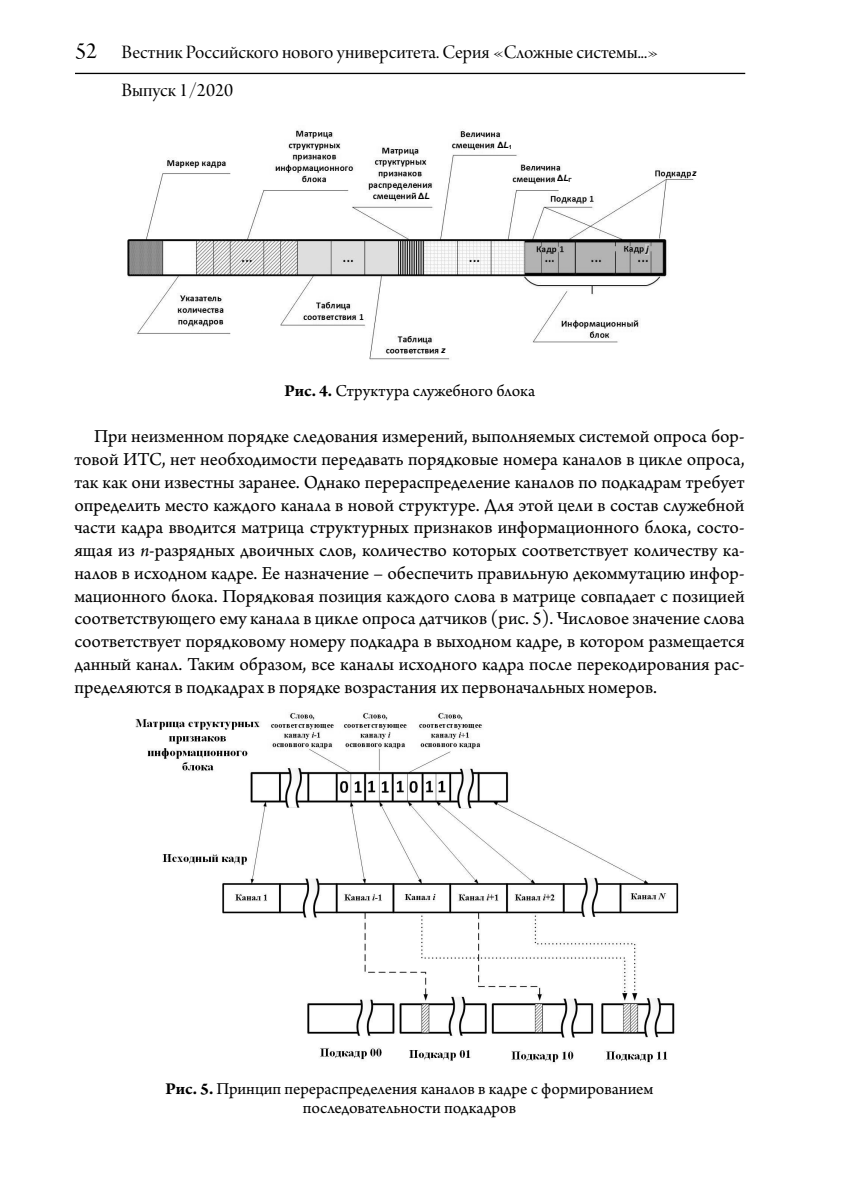
<style>
.page{position:relative;width:844px;height:1191px;background:#fff}
.page>*{position:absolute;margin:0;border:0;box-sizing:border-box;transform-origin:0 0}
.t1{font:20.12px/38.5px "Arno Pro Display";color:#000}
.t2{font:19.25px/22.8px "Arno Pro";color:#000;text-align:justify}
.t3{font:17.5px/19.2px "Arno Pro";color:#000;text-align:center}
.t4{font:700 8.58px "Arial";color:#000}
.t5{font:italic 700 8.58px "Arial";color:#000}
.s1{font-size:24.5px}
.s2{font-size:24.5px;color:#fff}
.s3{font-style:italic}
.s4{font-weight:700}
</style>
<div class="page">
<hr style="left:75px;top:73px;width:670px;height:1px;background:#000">
<img style="left:128px;top:129px;width:566px;height:231px">
<div style="left:417px;top:190px;width:16px;height:12px;background:#fff"></div>
<div style="left:496px;top:140px;width:19px;height:11px;background:#fff"></div>
<div style="left:556px;top:173px;width:18px;height:12px;background:#fff"></div>
<div style="left:691px;top:168px;width:11px;height:10px;background:#fff"></div>
<div style="left:440px;top:344px;width:11px;height:10px;background:#fff"></div>
<svg style="left:645px;top:244px;width:3px;height:11px"></svg>
<img style="left:135px;top:712px;width:544px;height:351px">
<p class="t1" style="left:75px;top:34px;width:585px"><span class="s1">52</span> Вестник Российского нового университета. Серия «Сложные системы...»<br><span class="s2">52</span> Выпуск 1/2020</p>
<p class="t4" style="left:418px;top:190px;width:13px">Δ<span class="s3">L</span></p>
<p class="t4" style="left:497px;top:139px;width:16px">Δ<span class="s3">L</span><sub>1</sub></p>
<p class="t4" style="left:557px;top:172px;width:16px">Δ<span class="s3">L</span><sub>Г</sub></p>
<p class="t5" style="left:441px;top:344px;width:6px">z</p>
<p class="t3" style="left:284px;top:382px;width:252px"><span class="s4">Рис. 4.</span> Структура служебного блока</p>
<p class="t5" style="left:645px;top:243px;width:4px">j</p>
<p class="t5" style="left:692px;top:168px;width:6px">z</p>
<p class="t2" style="left:74px;top:426px;width:671px;text-indent:20px">При неизменном порядке следования измерений, выполняемых системой опроса бор&shy;товой ИТС, нет необходимости передавать порядковые номера каналов в цикле опроса, так как они известны заранее. Однако перераспределение каналов по подкадрам требует определить место каждого канала в новой структуре. Для этой цели в состав служебной части кадра вводится матрица структурных признаков информационного блока, состо&shy;ящая из <span class="s3">n</span>-разрядных двоичных слов, количество которых соответствует количеству ка&shy;налов в исходном кадре. Ее назначение – обеспечить правильную декоммутацию инфор&shy;мационного блока. Порядковая позиция каждого слова в матрице совпадает с позицией соответствующего ему канала в цикле опроса датчиков (рис. 5). Числовое значение слова соответствует порядковому номеру подкадра в выходном кадре, в котором размещается данный канал. Таким образом, все каналы исходного кадра после перекодирования рас&shy;пределяются в подкадрах в порядке возрастания их первоначальных номеров.</p>
<p class="t3" style="left:166px;top:1079px;width:489px"><span class="s4">Рис. 5.</span> Принцип перераспределения каналов в кадре с формированием последовательности подкадров</p>
</div>
